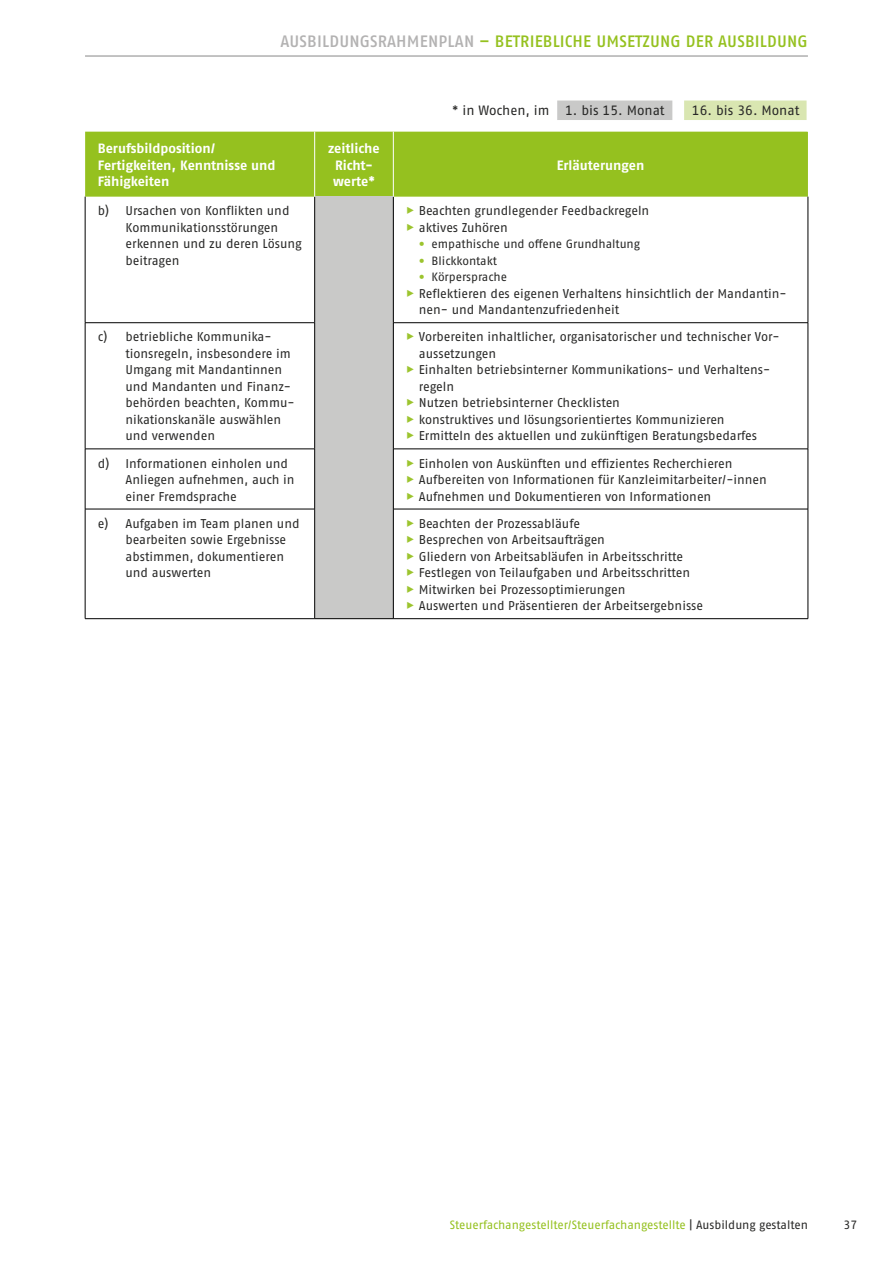
<style>
.page{position:relative;width:893px;height:1263px;background:#fff}
.page>*{position:absolute;margin:0;border:0;box-sizing:border-box;transform-origin:0 0}
.t1{font:500 16.5px "Fago Pro";letter-spacing:.01em;color:#95c11f}
.t2{font:700 13.5px/16.5px "Fago Pro";letter-spacing:-.005em;color:#fff}
.t3{font:13.5px "Fago Pro";color:#282827}
.t4{font:12.75px/16.5px "Fago Pro";letter-spacing:-.005em;color:#282827}
.t5{font:12px "Fago Pro";letter-spacing:-.005em;color:#95c11f}
.t6{font:12px "Fago Pro";letter-spacing:-.005em;color:#282827}
.s1{color:#b3b2b2}
.s2{color:#9cc42e}
.s3{font-family:"Frutiger LT Std";font-weight:300;color:#9cc42e}
.s4{color:#282827}
</style>
<div class="page">
<hr style="left:85px;top:56px;width:723px;height:1px;background:#878787">
<div style="left:85px;top:132px;width:723px;height:65px;background:#95c11f"></div>
<div style="left:315px;top:197px;width:78px;height:422px;background:#c9c9c8"></div>
<hr style="left:85px;top:322px;width:230px;height:1px;background:#000">
<hr style="left:393px;top:322px;width:415px;height:1px;background:#000">
<hr style="left:85px;top:449px;width:230px;height:1px;background:#000">
<hr style="left:393px;top:449px;width:415px;height:1px;background:#000">
<hr style="left:85px;top:509px;width:230px;height:1px;background:#000">
<hr style="left:393px;top:509px;width:415px;height:1px;background:#000">
<hr style="left:85px;top:618px;width:230px;height:1px;background:#000">
<hr style="left:315px;top:618px;width:78px;height:1px;background:#000">
<hr style="left:393px;top:618px;width:415px;height:1px;background:#000">
<hr style="left:85px;top:197px;width:1px;height:126px;background:#000">
<hr style="left:314px;top:197px;width:1px;height:126px;background:#000">
<hr style="left:393px;top:197px;width:1px;height:126px;background:#000">
<hr style="left:808px;top:197px;width:1px;height:126px;background:#000">
<hr style="left:85px;top:323px;width:1px;height:126px;background:#000">
<hr style="left:314px;top:323px;width:1px;height:126px;background:#000">
<hr style="left:393px;top:323px;width:1px;height:126px;background:#000">
<hr style="left:808px;top:323px;width:1px;height:126px;background:#000">
<hr style="left:85px;top:449px;width:1px;height:60px;background:#000">
<hr style="left:314px;top:449px;width:1px;height:60px;background:#000">
<hr style="left:393px;top:449px;width:1px;height:60px;background:#000">
<hr style="left:808px;top:449px;width:1px;height:60px;background:#000">
<hr style="left:85px;top:509px;width:1px;height:110px;background:#000">
<hr style="left:314px;top:509px;width:1px;height:110px;background:#000">
<hr style="left:393px;top:509px;width:1px;height:110px;background:#000">
<hr style="left:808px;top:509px;width:1px;height:110px;background:#000">
<hr style="left:314px;top:132px;width:1px;height:65px;background:#fff">
<hr style="left:393px;top:132px;width:1px;height:65px;background:#fff">
<div style="left:557px;top:101px;width:115px;height:19px;background:#c9c9c8"></div>
<div style="left:684px;top:101px;width:123px;height:19px;background:#d9e6b1"></div>
<p class="t1" style="left:280px;top:31px;width:529px"><span class="s1">AUSBILDUNGSRAHMENPLAN</span> – BETRIEBLICHE UMSETZUNG DER AUSBILDUNG</p>
<p class="t2" style="left:98px;top:140px;width:179px">Berufsbildposition/<br>Fertigkeiten, Kenntnisse und<br>Fähigkeiten</p>
<p class="t2" style="left:328px;top:140px;width:53px;text-align:center">zeitliche<br>Richt&shy;werte*</p>
<p class="t3" style="left:452px;top:102px;width:214px">* in Wochen, im 1. bis 15. Monat</p>
<p class="t3" style="left:692px;top:102px;width:109px">16. bis 36. Monat</p>
<p class="t2" style="left:557px;top:157px;width:89px">Erläuterungen</p>
<p class="t4" style="left:126px;top:202px;width:178px;text-indent:-28px">b) Ursachen von Konflikten und<br>Kommunikationsstörungen erkennen und zu deren Lösung beitragen</p>
<p class="t4" style="left:406px;top:202px;width:245px"><span class="s2">▶</span> Beachten grundlegender Feedbackregeln</p>
<p class="t4" style="left:406px;top:219px;width:103px"><span class="s2">▶</span> aktives Zuhören</p>
<p class="t6" style="left:419px;top:237px;width:223px"><span class="s3">•</span> empathische und offene Grundhaltung</p>
<p class="t6" style="left:419px;top:253px;width:80px"><span class="s3">•</span> Blickkontakt</p>
<p class="t6" style="left:419px;top:270px;width:90px"><span class="s3">•</span> Körpersprache</p>
<p class="t4" style="left:419px;top:285px;width:369px;text-indent:-13px"><span class="s2">▶</span> Reflektieren des eigenen Verhaltens hinsichtlich der Mandantin&shy;nen- und Mandantenzufriedenheit</p>
<p class="t4" style="left:126px;top:329px;width:171px;text-indent:-28px">c) betriebliche Kommunika&shy;tionsregeln, insbesondere im<br>Umgang mit Mandantinnen und Mandanten und Finanz&shy;behörden beachten, Kommu&shy;nikationskanäle auswählen und verwenden</p>
<p class="t4" style="left:419px;top:329px;width:362px;text-indent:-13px"><span class="s2">▶</span> Vorbereiten inhaltlicher, organisatorischer und technischer Vor&shy;aussetzungen</p>
<p class="t4" style="left:419px;top:362px;width:353px;text-indent:-13px"><span class="s2">▶</span> Einhalten betriebsinterner Kommunikations- und Verhaltens&shy;regeln</p>
<p class="t4" style="left:406px;top:395px;width:215px"><span class="s2">▶</span> Nutzen betriebsinterner Checklisten</p>
<p class="t4" style="left:406px;top:411px;width:320px"><span class="s2">▶</span> konstruktives und lösungsorientiertes Kommunizieren</p>
<p class="t4" style="left:406px;top:428px;width:353px"><span class="s2">▶</span> Ermitteln des aktuellen und zukünftigen Beratungsbedarfes</p>
<p class="t4" style="left:126px;top:455px;width:171px;text-indent:-28px">d) Informationen einholen und<br>Anliegen aufnehmen, auch in einer Fremdsprache</p>
<p class="t4" style="left:406px;top:455px;width:328px"><span class="s2">▶</span> Einholen von Auskünften und effizientes Recherchieren</p>
<p class="t4" style="left:406px;top:471px;width:362px"><span class="s2">▶</span> Aufbereiten von Informationen für Kanzleimitarbeiter/-innen</p>
<p class="t4" style="left:406px;top:488px;width:307px"><span class="s2">▶</span> Aufnehmen und Dokumentieren von Informationen</p>
<p class="t4" style="left:126px;top:515px;width:176px;text-indent:-28px">e) Aufgaben im Team planen und bearbeiten sowie Ergebnisse abstimmen, dokumentieren und auswerten</p>
<p class="t4" style="left:406px;top:515px;width:176px"><span class="s2">▶</span> Beachten der Prozessabläufe</p>
<p class="t4" style="left:406px;top:531px;width:200px"><span class="s2">▶</span> Besprechen von Arbeitsaufträgen</p>
<p class="t4" style="left:406px;top:548px;width:279px"><span class="s2">▶</span> Gliedern von Arbeitsabläufen in Arbeitsschritte</p>
<p class="t4" style="left:406px;top:564px;width:286px"><span class="s2">▶</span> Festlegen von Teilaufgaben und Arbeitsschritten</p>
<p class="t4" style="left:406px;top:581px;width:221px"><span class="s2">▶</span> Mitwirken bei Prozessoptimierungen</p>
<p class="t4" style="left:406px;top:597px;width:299px"><span class="s2">▶</span> Auswerten und Präsentieren der Arbeitsergebnisse</p>
<p class="t5" style="left:450px;top:1218px;width:360px">Steuerfachangestellter/Steuerfachangestellte <span class="s4">| Ausbildung gestalten</span></p>
<p class="t6" style="left:843px;top:1218px;width:15px">37</p>
</div>
